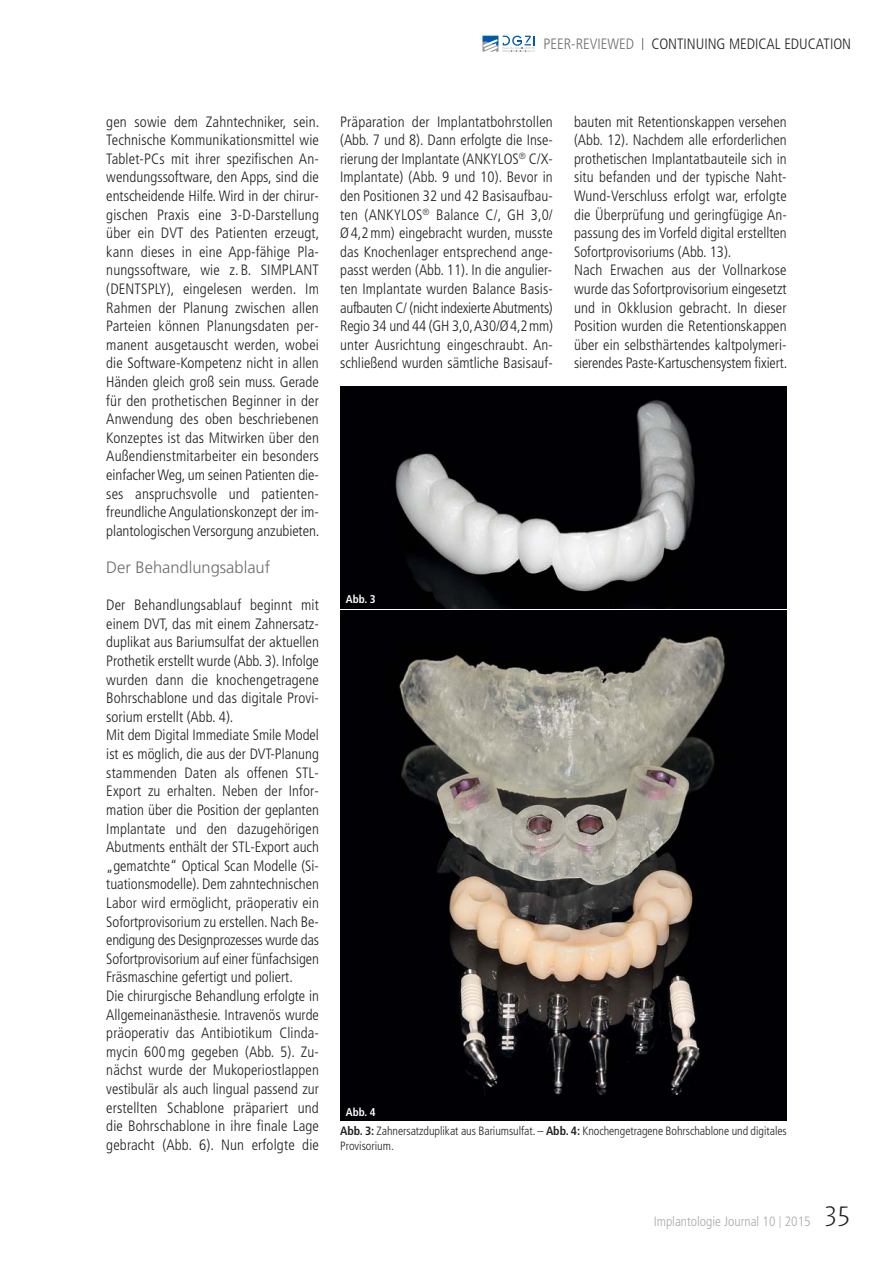
<style>
.page{position:relative;width:893px;height:1263px;background:#fff}
.page>*{position:absolute;margin:0;border:0;box-sizing:border-box;transform-origin:0 0}
.t1{font:300 16.5px "Frutiger CE";color:#6d6e70}
.t2{font:300 condensed 15px/18.6px "Frutiger";color:#231f20;text-align:justify}
.t3{font:300 condensed 13.5px "Frutiger";color:#a7a9ac}
.t4{font:300 condensed 12px/14.4px "Frutiger";letter-spacing:-.005em;color:#231f20}
.t5{font:700 condensed 11.25px "Frutiger";color:#fff}
.s1{color:#6d6e70}
.s2{font-size:12px}
.s3{font-weight:700}
.s4{font-family:"Glasgow";font-weight:200;font-stretch:normal;font-size:27px;color:#231f20}
</style>
<div class="page">
<svg style="left:482px;top:36px;width:53px;height:16px"></svg>
<img style="left:340px;top:610px;width:447px;height:510px">
<img style="left:340px;top:387px;width:447px;height:221px">
<p class="t2" style="left:543px;top:36px;width:309px"><span class="s1">PEER-REVIEWED</span> <span class="s2">|</span> CONTINUING MEDICAL EDUCATION</p>
<p class="t2" style="left:106px;top:113px;width:215px">gen sowie dem Zahntechniker, sein.<br>Technische Kommunikationsmittel wie Tablet-PCs mit ihrer spezifischen An&shy;wendungssoftware, den Apps, sind die entscheidende Hilfe. Wird in der chirur&shy;gischen Praxis eine 3-D-Darstellung über ein DVT des Patienten erzeugt, kann dieses in eine App-fähige Pla&shy;nungssoftware, wie z. B. SIMPLANT (DENTSPLY), eingelesen werden. Im Rahmen der Planung zwischen allen Parteien können Planungsdaten per - manent ausgetauscht werden, wobei die Software-Kompetenz nicht in allen Händen gleich groß sein muss. Gerade für den prothetischen Beginner in der Anwendung des oben beschriebenen Konzeptes ist das Mitwirken über den Außendienstmitarbeiter ein besonders einfacher Weg, um seinen Patienten die&shy;ses anspruchsvolle und patienten&shy;freundliche Angulationskonzept der im&shy;plantologischen Versorgung anzubieten.</p>
<p class="t1" style="left:106px;top:559px;width:165px">Der Behandlungsablauf</p>
<p class="t2" style="left:106px;top:597px;width:214px;text-align:left">Der Behandlungsablauf beginnt mit einem DVT, das mit einem Zahnersatz&shy;duplikat aus Bariumsulfat der aktuellen Prothetik erstellt wurde (Abb. 3). Infolge wurden dann die knochengetragene Bohrschablone und das digitale Provi - sorium erstellt (Abb. 4).<br>Mit dem Digital Immediate Smile Model ist es möglich, die aus der DVT-Planung stammenden Daten als offenen STL-Export zu erhalten. Neben der Infor - mation über die Position der geplanten Implantate und den dazugehörigen Abutments enthält der STL-Export auch „gematchte“ Optical Scan Modelle (Si&shy;tuationsmodelle). Dem zahntechnischen Labor wird ermöglicht, präoperativ ein Sofortprovisorium zu erstellen. Nach Be&shy;endigung des Designprozesses wurde das Sofortprovisorium auf einer fünfachsigen Fräsmaschine gefertigt und poliert.<br>Die chirurgische Behandlung erfolgte in Allgemeinanästhesie. Intravenös wurde präoperativ das Antibiotikum Clinda - mycin 600 mg gegeben (Abb. 5). Zu&shy;nächst wurde der Mukoperiostlappen vestibulär als auch lingual passend zur erstellten Schablone präpariert und die Bohrschablone in ihre finale Lage gebracht (Abb. 6). Nun erfolgte die</p>
<p class="t2" style="left:340px;top:113px;width:214px">Präparation der Implantatbohrstollen (Abb. 7 und 8). Dann erfolgte die Inse&shy;rierung der Implantate (ANKYLOS<sup>®</sup> C/X-Implantate) (Abb. 9 und 10). Bevor in den Positionen 32 und 42 Basisaufbau&shy;ten (ANKYLOS<sup>®</sup> Balance C/, GH 3,0/ Ø 4,2 mm) eingebracht wurden, musste das Knochenlager entsprechend ange&shy;passt werden (Abb. 11). In die angulier&shy;ten Implantate wurden Balance Basis&shy;aufbauten C/ (nicht indexierte Abutments)<br>Regio 34 und 44 (GH 3,0, A30/Ø4,2mm) unter Ausrichtung eingeschraubt. An&shy;schließend wurden sämtliche Basisauf-</p>
<p class="t2" style="left:574px;top:113px;width:215px;text-align:left">bauten mit Retentionskappen versehen (Abb. 12). Nachdem alle erforderlichen prothetischen Implantatbauteile sich in situ befanden und der typische Naht-Wund-Verschluss erfolgt war, erfolgte die Überprüfung und geringfügige An&shy;passung des im Vorfeld digital erstellten Sofortprovisoriums (Abb. 13).<br>Nach Erwachen aus der Vollnarkose wurde das Sofortprovisorium eingesetzt und in Okklusion gebracht. In dieser Position wurden die Retentionskappen über ein selbsthärtendes kaltpolymeri&shy;sierendes Paste-Kartuschensystem fixiert.</p>
<p class="t5" style="left:346px;top:594px;width:31px">Abb. 3</p>
<p class="t5" style="left:346px;top:1106px;width:31px">Abb. 4</p>
<p class="t4" style="left:340px;top:1125px;width:448px"><span class="s3">Abb. 3:</span> Zahnersatzduplikat aus Bariumsulfat. – <span class="s3">Abb. 4:</span> Knochengetragene Bohrschablone und digitales<br>Provisorium.</p>
<p class="t3" style="left:654px;top:1216px;width:198px">Implantologie Journal 10 <span class="s2">|</span> 2015 <span class="s4">35</span></p>
</div>
